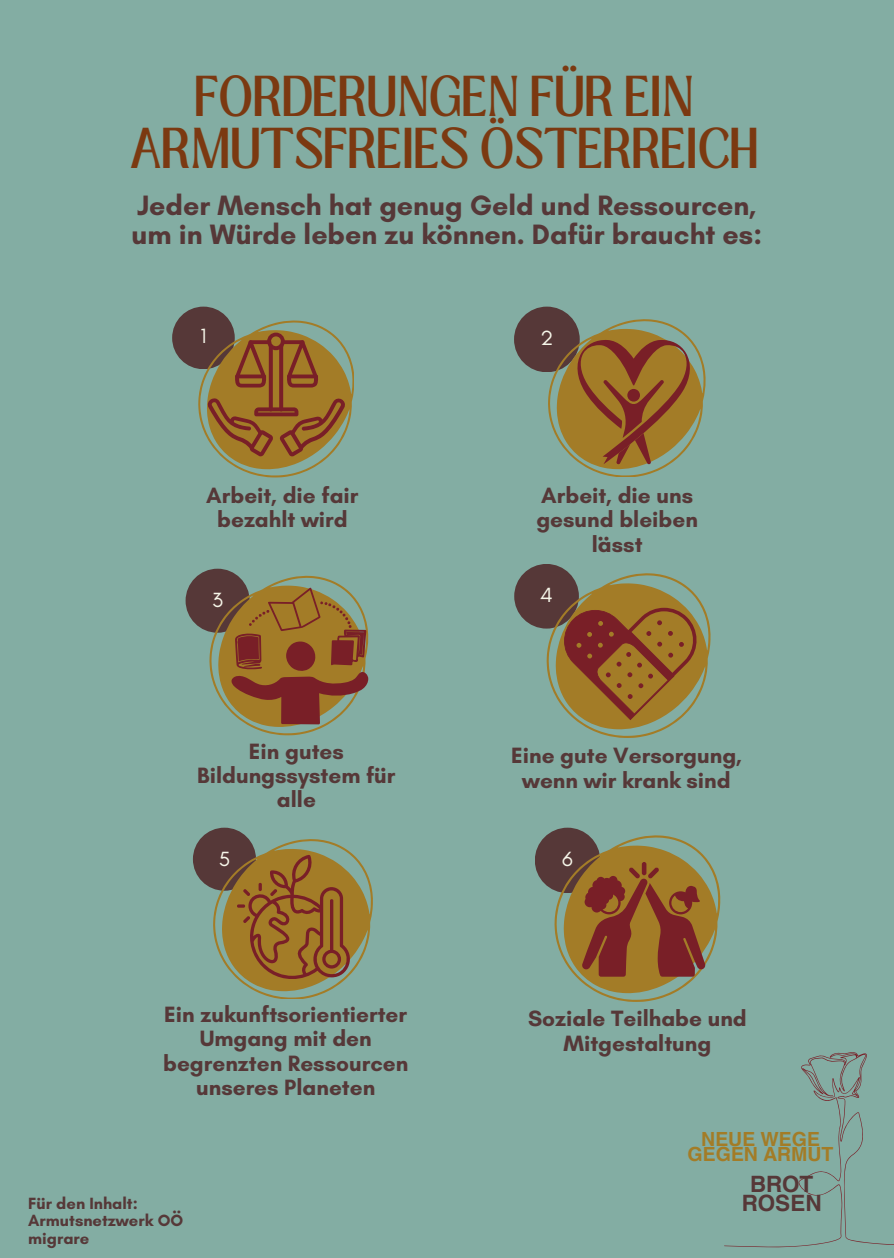
<style>
.page{position:relative;width:894px;height:1258px;background:#fff}
.page>*{position:absolute;margin:0;border:0;box-sizing:border-box;transform-origin:0 0}
.t1{font:44.1px/51.6px "Loubag";color:#7b3911;text-align:center}
.t2{font:700 28.5px/29.4px "Glacial Indifference";color:#563838}
.t3{font:700 22.5px/24.6px "Glacial Indifference";color:#563838;text-align:center}
.t4{font:700 22.5px/18.9px "Helvetica World";color:#563838;text-align:center}
.t5{font:21px "Glacial Indifference";color:#f6f6e9}
.t6{font:700 19.5px/14.7px "Helvetica World";color:#a37c27;text-align:center}
.t7{font:700 16.5px "Glacial Indifference";color:#563838}
</style>
<div class="page">
<div style="left:0;top:0;width:893px;height:1258px;background:#83ada3"></div>
<svg style="left:724px;top:1052px;width:169px;height:195px"></svg>
<div style="left:172px;top:307px;width:63px;height:62px;background:#563838;border-radius:50%"></div>
<div style="left:514px;top:307px;width:65px;height:65px;background:#563838;border-radius:50%"></div>
<div style="left:185px;top:569px;width:64px;height:64px;background:#563838;border-radius:50%"></div>
<div style="left:514px;top:564px;width:64px;height:64px;background:#563838;border-radius:50%"></div>
<div style="left:193px;top:828px;width:63px;height:63px;background:#563838;border-radius:50%"></div>
<svg style="left:198px;top:320px;width:155px;height:157px"></svg>
<svg style="left:548px;top:319px;width:157px;height:157px"></svg>
<div style="left:534px;top:828px;width:66px;height:65px;background:#563838;border-radius:50%"></div>
<svg style="left:546px;top:573px;width:164px;height:164px"></svg>
<svg style="left:209px;top:576px;width:159px;height:159px"></svg>
<svg style="left:213px;top:839px;width:160px;height:159px"></svg>
<svg style="left:554px;top:835px;width:166px;height:167px"></svg>
<p class="t1" style="left:130px;top:72px;width:630px">FORDERUNGEN FÜR EIN<br>ARMUTSFREIES ÖSTERREICH</p>
<h4 class="t2" style="left:131px;top:190px;width:632px">Jeder Mensch hat genug Geld und Ressourcen, um in Würde leben zu können. Dafür braucht es:</h4>
<p class="t5" style="left:200px;top:323px;width:8px">1</p>
<p class="t5" style="left:540px;top:325px;width:14px">2</p>
<p class="t3" style="left:206px;top:483px;width:154px">Arbeit, die fair bezahlt wird</p>
<p class="t3" style="left:536px;top:483px;width:163px">Arbeit, die uns gesund bleiben lässt</p>
<p class="t5" style="left:212px;top:587px;width:12px">3</p>
<h4 class="t5" style="left:540px;top:582px;width:14px">4</h4>
<p class="t3" style="left:197px;top:738px;width:200px">Ein gutes<br>Bildungssystem für alle</p>
<h4 class="t3" style="left:511px;top:743px;width:232px">Eine gute Versorgung, wenn wir krank sind</h4>
<p class="t5" style="left:218px;top:846px;width:13px">5</p>
<p class="t5" style="left:562px;top:846px;width:12px">6</p>
<p class="t3" style="left:163px;top:1002px;width:246px">Ein zukunftsorientierter<br>Umgang mit den begrenzten Ressourcen unseres Planeten</p>
<p class="t3" style="left:528px;top:1006px;width:220px">Soziale Teilhabe und<br>Mitgestaltung</p>
<p class="t7" style="left:28px;top:1193px;width:111px">Für den Inhalt:</p>
<p class="t7" style="left:28px;top:1211px;width:156px">Armutsnetzwerk OÖ</p>
<p class="t7" style="left:28px;top:1228px;width:63px">migrare</p>
<h1 class="t6" style="left:687px;top:1130px;width:147px">NEUE WEGE<br>GEGEN ARMUT</h1>
<h2 class="t4" style="left:741px;top:1172px;width:81px">BROT<br>ROSEN</h2>
</div>
